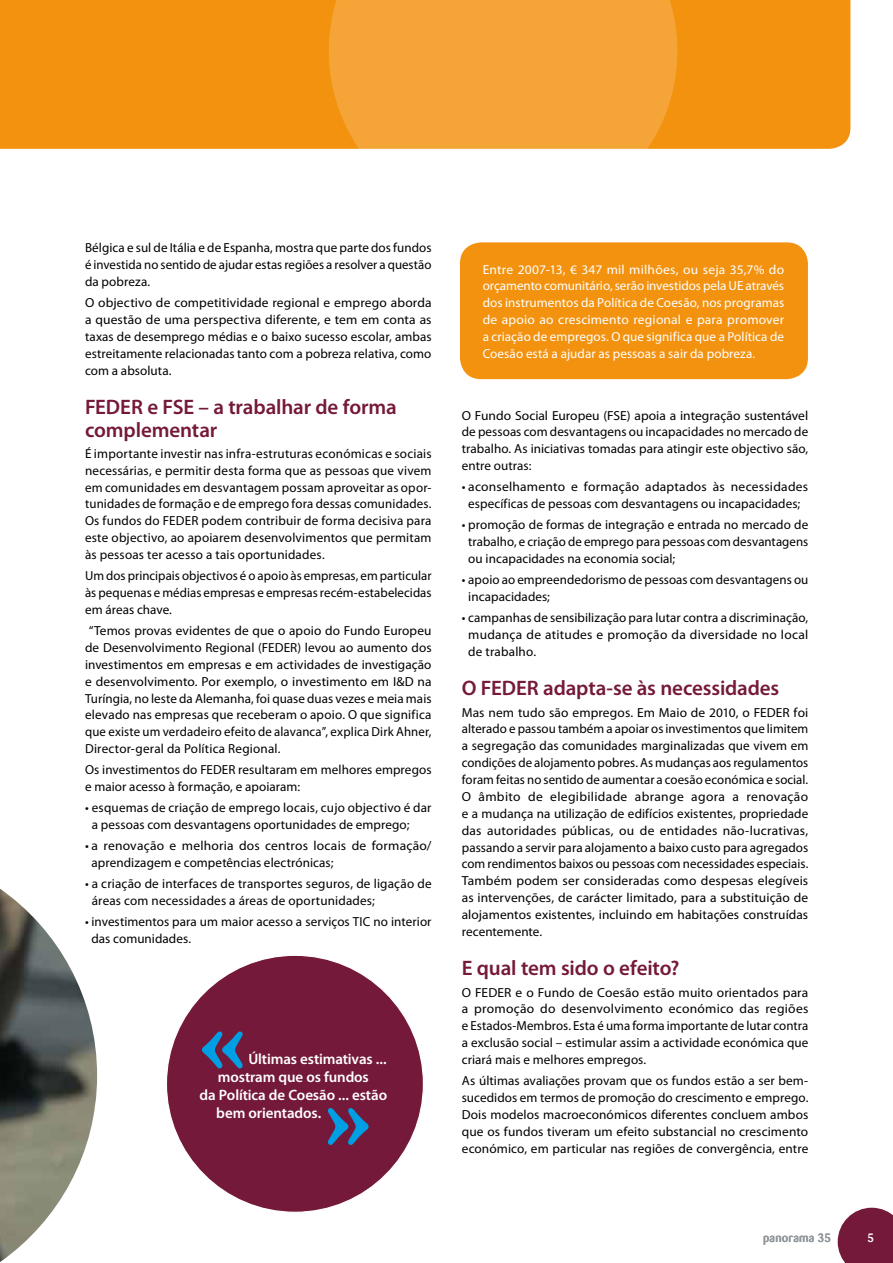
<style>
.page{position:relative;width:893px;height:1263px;background:#fff}
.page>*{position:absolute;margin:0;border:0;box-sizing:border-box;transform-origin:0 0}
.t1{font:700 100.5px "Barmeno";color:#009ee3}
.t2{font:600 21px/22.5px "Myriad Pro";letter-spacing:-.005em;color:#75193a}
.t3{font:600 15px "Myriad Pro";letter-spacing:-.01em;color:#fff}
.t4{font:13.2px/16.8px "Myriad Pro";letter-spacing:.005em;color:#000;text-align:justify}
.t5{font:13.2px/17px "Myriad Pro";letter-spacing:.005em;color:#fff;text-align:justify}
.t6{font:500 12px "Barmeno";letter-spacing:.02em;color:#90989c}
.t7{font:500 12px "Barmeno";color:#fff}
</style>
<div class="page">
<div style="left:0;top:0;width:850px;height:149px;background:#f3920f"></div>
<div style="left:329px;top:0;width:348px;height:149px;background:#f5a437"></div>
<img style="left:0;top:889px;width:97px;height:373px">
<svg style="left:838px;top:1208px;width:55px;height:55px;background:#83314f"></svg>
<div style="left:166px;top:955px;width:257px;height:257px;background:#75193a;border-radius:50%"></div>
<div style="left:460px;top:242px;width:348px;height:137px;background:#f3920f;border-radius:21px"></div>
<p class="t4" style="left:85px;top:239px;width:348px">Bélgica e sul de Itália e de Espanha, mostra que parte dos fundos é investida no sentido de ajudar estas regiões a resolver a questão da pobreza.</p>
<p class="t4" style="left:85px;top:294px;width:348px">O objectivo de competitividade regional e emprego aborda a questão de uma perspectiva diferente, e tem em conta as taxas de desemprego médias e o baixo sucesso escolar, ambas estreitamente relacionadas tanto com a pobreza relativa, como com a absoluta.</p>
<h2 class="t2" style="left:85px;top:395px;width:313px">FEDER e FSE – a trabalhar de forma complementar</h2>
<p class="t4" style="left:85px;top:445px;width:348px">É importante investir nas infra-estruturas económicas e sociais necessárias, e permitir desta forma que as pessoas que vivem em comunidades em desvantagem possam aproveitar as opor&shy;tunidades de formação e de emprego fora dessas comunidades.<br>Os fundos do FEDER podem contribuir de forma decisiva para este objectivo, ao apoiarem desenvolvimentos que permitam às pessoas ter acesso a tais oportunidades.</p>
<p class="t4" style="left:85px;top:567px;width:348px">Um dos principais objectivos é o apoio às empresas, em particular às pequenas e médias empresas e empresas recém-estabelecidas em áreas chave.</p>
<p class="t4" style="left:85px;top:622px;width:348px">“Temos provas evidentes de que o apoio do Fundo Europeu de Desenvolvimento Regional (FEDER) levou ao aumento dos investimentos em empresas e em actividades de investigação e desenvolvimento. Por exemplo, o investimento em I&amp;D na Turíngia, no leste da Alemanha, foi quase duas vezes e meia mais elevado nas empresas que receberam o apoio. O que significa que existe um verdadeiro efeito de alavanca”, explica Dirk Ahner, Director-geral da Política Regional.</p>
<p class="t4" style="left:85px;top:761px;width:348px">Os investimentos do FEDER resultaram em melhores empregos e maior acesso à formação, e apoiaram:</p>
<p class="t4" style="left:92px;top:799px;width:341px;text-indent:-7px">• esquemas de criação de emprego locais, cujo objectivo é dar a pessoas com desvantagens oportunidades de emprego;</p>
<p class="t4" style="left:92px;top:837px;width:342px;text-indent:-6px">• a renovação e melhoria dos centros locais de formação/ aprendizagem e competências electrónicas;</p>
<p class="t4" style="left:92px;top:875px;width:341px;text-indent:-7px">• a criação de interfaces de transportes seguros, de ligação de áreas com necessidades a áreas de oportunidades;</p>
<p class="t4" style="left:92px;top:913px;width:342px;text-indent:-6px">• investimentos para um maior acesso a serviços TIC no interior das comunidades.</p>
<h1 class="t1" style="left:200px;top:983px;width:48px">«</h1>
<p class="t3" style="left:248px;top:1049px;width:140px">Últimas estimativas ...</p>
<p class="t3" style="left:218px;top:1067px;width:152px">mostram que os fundos</p>
<p class="t3" style="left:200px;top:1085px;width:189px">da Política de Coesão ... estão</p>
<p class="t3" style="left:216px;top:1103px;width:106px">bem orientados.</p>
<h1 class="t1" style="left:324px;top:1060px;width:48px">»</h1>
<p class="t5" style="left:483px;top:260px;width:303px">Entre 2007-13, € 347 mil milhões, ou seja 35,7% do orçamento comunitário, serão investidos pela UE através dos instrumentos da Política de Coesão, nos programas de apoio ao crescimento regional e para promover a criação de empregos. O que significa que a Política de Coesão está a ajudar as pessoas a sair da pobreza.</p>
<p class="t4" style="left:462px;top:406px;width:348px">O Fundo Social Europeu (FSE) apoia a integração sustentável de pessoas com desvantagens ou incapacidades no mercado de trabalho. As iniciativas tomadas para atingir este objectivo são, entre outras:</p>
<p class="t4" style="left:462px;top:478px;width:348px;text-align:center">• aconselhamento e formação adaptados às necessidades específicas de pessoas com desvantagens ou incapacidades;</p>
<p class="t4" style="left:468px;top:516px;width:342px;text-indent:-6px">• promoção de formas de integração e entrada no mercado de trabalho, e criação de emprego para pessoas com desvantagens ou incapacidades na economia social;</p>
<p class="t4" style="left:468px;top:571px;width:342px;text-indent:-6px">• apoio ao empreendedorismo de pessoas com desvantagens ou incapacidades;</p>
<p class="t4" style="left:468px;top:609px;width:342px;text-indent:-6px">• campanhas de sensibilização para lutar contra a discriminação, mudança de atitudes e promoção da diversidade no local de trabalho.</p>
<h2 class="t2" style="left:462px;top:677px;width:319px">O FEDER adapta-se às necessidades</h2>
<p class="t4" style="left:462px;top:703px;width:348px">Mas nem tudo são empregos. Em Maio de 2010, o FEDER foi alterado e passou também a apoiar os investimentos que limitem a segregação das comunidades marginalizadas que vivem em condições de alojamento pobres. As mudanças aos regulamentos foram feitas no sentido de aumentar a coesão económica e social.<br>O âmbito de elegibilidade abrange agora a renovação e a mudança na utilização de edifícios existentes, propriedade das autoridades públicas, ou de entidades não-lucrativas, passando a servir para alojamento a baixo custo para agregados com rendimentos baixos ou pessoas com necessidades especiais.<br>Também podem ser consideradas como despesas elegíveis as intervenções, de carácter limitado, para a substituição de alojamentos existentes, incluindo em habitações construídas recentemente.</p>
<h2 class="t2" style="left:462px;top:957px;width:219px">E qual tem sido o efeito?</h2>
<p class="t4" style="left:462px;top:983px;width:348px">O FEDER e o Fundo de Coesão estão muito orientados para a promoção do desenvolvimento económico das regiões e Estados-Membros. Esta é uma forma importante de lutar contra a exclusão social – estimular assim a actividade económica que criará mais e melhores empregos.</p>
<p class="t4" style="left:462px;top:1072px;width:348px">As últimas avaliações provam que os fundos estão a ser bem&shy;sucedidos em termos de promoção do crescimento e emprego.<br>Dois modelos macroeconómicos diferentes concluem ambos que os fundos tiveram um efeito substancial no crescimento económico, em particular nas regiões de convergência, entre</p>
<p class="t6" style="left:763px;top:1230px;width:69px">panorama 35</p>
<p class="t7" style="left:867px;top:1231px;width:8px">5</p>
</div>
